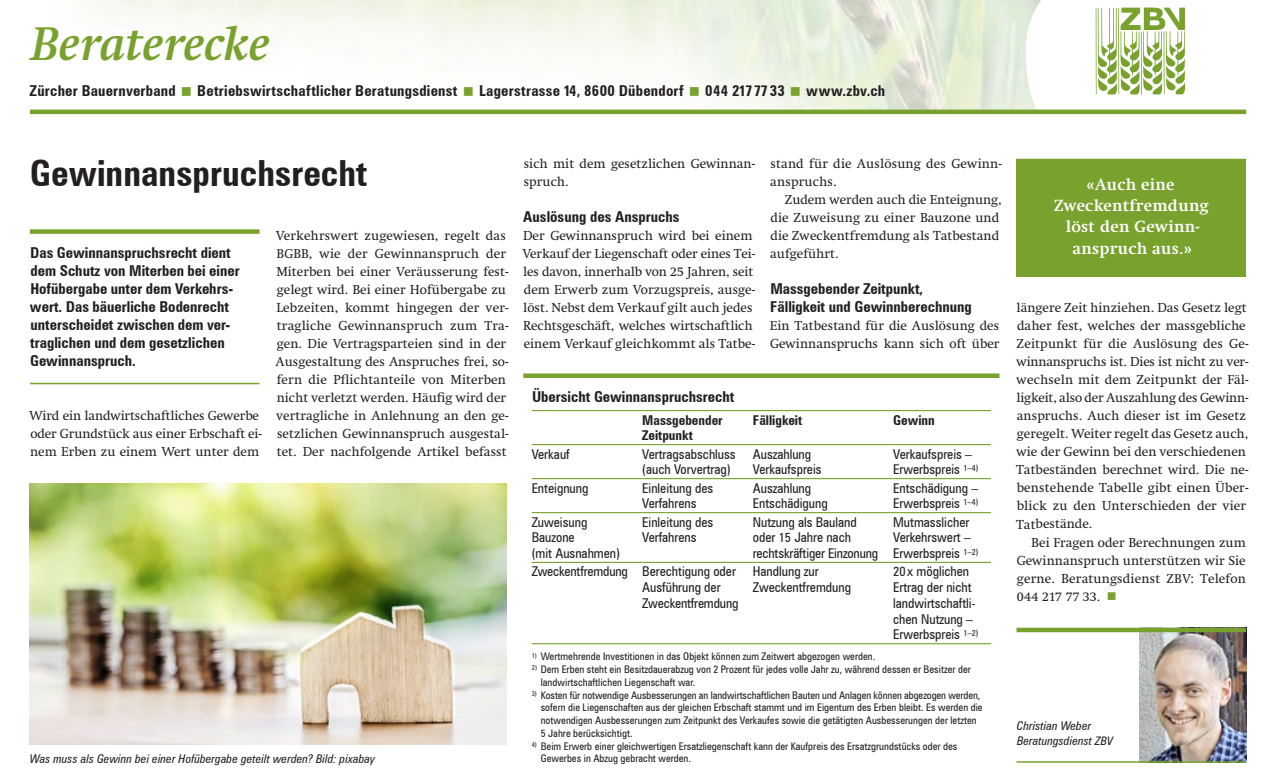
<style>
.page{position:relative;width:1277px;height:782px;background:#fff}
.page>*{position:absolute;margin:0;border:0;box-sizing:border-box;transform-origin:0 0}
.t1{font:italic 700 48px "Swift LT Pro";color:#78a22d}
.t2{font:700 condensed 36px "Zurich BT";color:#231f20}
.t3{font:700 16.5px/21.3px "Swift LT Pro";letter-spacing:.015em;color:#fff;text-align:center}
.t4{font:700 condensed 15px/18px "Zurich BT";color:#231f20}
.t5{font:condensed 13.5px/15.8px "Zurich BT";color:#231f20}
.t6{font:700 condensed 13.5px/15.8px "Zurich BT";color:#231f20}
.t7{font:13.35px/18px "Swift LT Pro";color:#231f20}
.t8{font:13.05px "Swift LT Pro";letter-spacing:-.005em;color:#231f20}
.t9{font:italic condensed 12px/15px "Zurich BT";letter-spacing:.01em;color:#231f20}
.t10{font:condensed 10.5px/12.8px "Zurich BT";letter-spacing:.005em;color:#231f20}
.s1{color:#78a22d}
.s2{font-size:13.05px}
.s3{font-size:12.9px}
.s4{font-size:10.35px}
.s5{font-size:13.35px}
.s6{font-size:11.7px}
</style>
<div class="page">
<div style="left:30px;top:229px;width:230px;height:5px;background:#78a22d"></div>
<hr style="left:30px;top:382px;width:230px;height:2px;background:#78a22d">
<div style="left:1016px;top:150px;width:230px;height:126px;background:#78a22d"></div>
<div style="left:1012px;top:150px;width:238px;height:9px;background:#fff"></div>
<img style="left:1140px;top:632px;width:106px;height:128px">
<div style="left:1016px;top:627px;width:230px;height:5px;background:#78a22d"></div>
<hr style="left:1016px;top:760px;width:230px;height:2px;background:#78a22d">
<img style="left:30px;top:483px;width:476px;height:261px">
<img style="left:85px;top:0;width:940px;height:109px">
<div style="left:30px;top:109px;width:1216px;height:5px;background:#78a22d"></div>
<svg style="left:1025px;top:0;width:221px;height:110px"></svg>
<div style="left:523px;top:373px;width:476px;height:5px;background:#78a22d"></div>
<hr style="left:532px;top:410px;width:110px;height:1px;background:#78a22d">
<hr style="left:642px;top:410px;width:111px;height:1px;background:#78a22d">
<hr style="left:753px;top:410px;width:140px;height:1px;background:#78a22d">
<hr style="left:893px;top:410px;width:98px;height:1px;background:#78a22d">
<hr style="left:532px;top:444px;width:110px;height:1px;background:#78a22d">
<hr style="left:642px;top:444px;width:111px;height:1px;background:#78a22d">
<hr style="left:753px;top:444px;width:140px;height:1px;background:#78a22d">
<hr style="left:893px;top:444px;width:98px;height:1px;background:#78a22d">
<hr style="left:532px;top:478px;width:110px;height:1px;background:#78a22d">
<hr style="left:642px;top:478px;width:111px;height:1px;background:#78a22d">
<hr style="left:753px;top:478px;width:140px;height:1px;background:#78a22d">
<hr style="left:893px;top:478px;width:98px;height:1px;background:#78a22d">
<hr style="left:532px;top:512px;width:110px;height:1px;background:#78a22d">
<hr style="left:642px;top:512px;width:111px;height:1px;background:#78a22d">
<hr style="left:753px;top:512px;width:140px;height:1px;background:#78a22d">
<hr style="left:893px;top:512px;width:98px;height:1px;background:#78a22d">
<hr style="left:532px;top:561px;width:110px;height:1px;background:#78a22d">
<hr style="left:642px;top:561px;width:111px;height:1px;background:#78a22d">
<hr style="left:753px;top:561px;width:140px;height:1px;background:#78a22d">
<hr style="left:893px;top:561px;width:98px;height:1px;background:#78a22d">
<hr style="left:532px;top:643px;width:110px;height:1px;background:#78a22d">
<hr style="left:642px;top:643px;width:111px;height:1px;background:#78a22d">
<hr style="left:753px;top:643px;width:140px;height:1px;background:#78a22d">
<hr style="left:893px;top:643px;width:98px;height:1px;background:#78a22d">
<h1 class="t1" style="left:30px;top:15px;width:246px">Beraterecke</h1>
<p class="t4" style="left:30px;top:82px;width:857px">Zürcher Bauernverband <span class="s1">■</span> Betriebswirtschaftlicher Beratungsdienst <span class="s1">■</span> Lagerstrasse 14, 8600 Dübendorf <span class="s1">■</span> 044 2177733 <span class="s1">■</span> www.zbv.ch</p>
<h2 class="t2" style="left:30px;top:151px;width:339px">Gewinnanspruchsrecht</h2>
<p class="t4" style="left:30px;top:244px;width:211px">Das Gewinnanspruchsrecht dient dem Schutz von Miterben bei einer<br>Hofübergabe unter dem Verkehrs&shy;wert. Das bäuerliche Bodenrecht unterscheidet zwischen dem ver&shy;traglichen und dem gesetzlichen<br>Gewinnanspruch.</p>
<p class="t7" style="left:29px;top:406px;width:235px">Wird ein landwirtschaftliches Gewerbe oder Grundstück aus einer Erbschaft ei&shy;nem Erben zu einem Wert unter dem</p>
<p class="t7" style="left:276px;top:226px;width:235px">Verkehrswert zugewiesen, regelt das <span class="s2">BGBB</span>, wie der Gewinnanspruch der Miterben bei einer Veräusserung fest&shy;gelegt wird. Bei einer Hofübergabe zu Lebzeiten, kommt hingegen der ver&shy;tragliche Gewinnanspruch zum Tra&shy;gen. Die Vertragsparteien sind in der Ausgestaltung des Anspruches frei, so&shy;fern die Pflichtanteile von Miterben nicht verletzt werden. Häufig wird der vertragliche in Anlehnung an den ge&shy;setzlichen Gewinnanspruch ausgestal&shy;tet. Der nachfolgende Artikel befasst</p>
<p class="t9" style="left:30px;top:750px;width:347px">Was muss als Gewinn bei einer Hofübergabe geteilt werden? Bild: pixabay</p>
<p class="t7" style="left:524px;top:154px;width:233px">sich mit dem gesetzlichen Gewinnan&shy;spruch.</p>
<p class="t4" style="left:523px;top:208px;width:158px">Auslösung des Anspruchs</p>
<p class="t7" style="left:522px;top:226px;width:235px">Der Gewinnanspruch wird bei einem Verkauf der Liegenschaft oder eines Tei&shy;les davon, innerhalb von <span class="s2">25</span> Jahren, seit dem Erwerb zum Vorzugspreis, ausge&shy;löst. Nebst dem Verkauf gilt auch jedes Rechtsgeschäft, welches wirtschaftlich einem Verkauf gleichkommt als Tatbe-</p>
<p class="t7" style="left:770px;top:154px;width:233px">stand für die Auslösung des Gewinn&shy;anspruchs.</p>
<p class="t7" style="left:770px;top:190px;width:233px;text-indent:15px">Zudem werden auch die Enteignung, die Zuweisung zu einer Bauzone und die Zweckentfremdung als Tatbestand aufgeführt.</p>
<p class="t4" style="left:770px;top:280px;width:203px">Massgebender Zeitpunkt,<br>Fälligkeit und Gewinnberechnung</p>
<p class="t7" style="left:770px;top:316px;width:231px">Ein Tatbestand für die Auslösung des<br>Gewinnanspruchs kann sich oft über</p>
<p class="t4" style="left:532px;top:388px;width:204px">Übersicht Gewinnanspruchsrecht</p>
<p class="t6" style="left:642px;top:411px;width:82px">Massgebender<br>Zeitpunkt</p>
<p class="t6" style="left:753px;top:411px;width:51px">Fälligkeit</p>
<p class="t6" style="left:893px;top:411px;width:43px">Gewinn</p>
<p class="t5" style="left:532px;top:445px;width:40px">Verkauf</p>
<p class="t5" style="left:642px;top:445px;width:95px">Vertragsabschluss (auch Vorvertrag)</p>
<p class="t5" style="left:753px;top:445px;width:70px">Auszahlung<br>Verkaufspreis</p>
<p class="t5" style="left:893px;top:445px;width:87px">Verkaufspreis –<br>Erwerbspreis <sup>1</sup><sup>–</sup><sup>4</sup><sup>)</sup></p>
<p class="t5" style="left:532px;top:479px;width:58px">Enteignung</p>
<p class="t5" style="left:642px;top:479px;width:73px">Einleitung des<br>Verfahrens</p>
<p class="t5" style="left:753px;top:479px;width:76px">Auszahlung<br>Entschädigung</p>
<p class="t5" style="left:893px;top:479px;width:87px">Entschädigung –<br>Erwerbspreis <sup>1</sup><sup>–</sup><sup>4</sup><sup>)</sup></p>
<p class="t5" style="left:532px;top:513px;width:90px">Zuweisung<br>Bauzone<br>(mit Ausnahmen)</p>
<p class="t5" style="left:642px;top:513px;width:73px">Einleitung des<br>Verfahrens</p>
<p class="t5" style="left:753px;top:513px;width:127px">Nutzung als Bauland oder <span class="s3">15</span> Jahre nach rechtskräftiger Einzonung</p>
<p class="t5" style="left:893px;top:513px;width:87px">Mutmasslicher<br>Verkehrswert –<br>Erwerbspreis <sup>1</sup><sup>–</sup><sup>2</sup><sup>)</sup></p>
<p class="t5" style="left:642px;top:563px;width:98px;text-indent:-111px">Zweckentfremdung Berechtigung oder<br>Ausführung der<br>Zweckentfremdung</p>
<p class="t5" style="left:753px;top:563px;width:100px">Handlung zur<br>Zweckentfremdung</p>
<p class="t5" style="left:893px;top:563px;width:87px"><span class="s3">20</span> x möglichen<br>Ertrag der nicht landwirtschaftli&shy;chen Nutzung –<br>Erwerbspreis <sup>1</sup><sup>–</sup><sup>2</sup><sup>)</sup></p>
<p class="t10" style="left:532px;top:649px;width:345px"><sup>1</sup><sup>)</sup> Wertmehrende Investitionen in das Objekt können zum Zeitwert abgezogen werden.</p>
<p class="t10" style="left:541px;top:662px;width:432px;text-indent:-9px"><sup>2</sup><sup>)</sup> Dem Erben steht ein Besitzdauerabzug von <span class="s4">2</span> Prozent für jedes volle Jahr zu, während dessen er Besitzer der landwirtschaftlichen Liegenschaft war.</p>
<p class="t10" style="left:541px;top:688px;width:443px;text-indent:-9px"><sup>3</sup><sup>)</sup> Kosten für notwendige Ausbesserungen an landwirtschaftlichen Bauten und Anlagen können abgezogen werden, sofern die Liegenschaften aus der gleichen Erbschaft stammt und im Eigentum des Erben bleibt. Es werden die notwendigen Ausbesserungen zum Zeitpunkt des Verkaufes sowie die getätigten Ausbesserungen der letzten <span class="s4">5</span> Jahre berücksichtigt.</p>
<p class="t10" style="left:541px;top:739px;width:418px;text-indent:-9px"><sup>4</sup><sup>)</sup> Beim Erwerb einer gleichwertigen Ersatzliegenschaft kann der Kaufpreis des Ersatzgrundstücks oder des<br>Gewerbes in Abzug gebracht werden.</p>
<p class="t3" style="left:1054px;top:173px;width:156px">«Auch eine<br>Zweckentfremdung löst den Gewinn&shy;anspruch aus.»</p>
<p class="t7" style="left:1016px;top:298px;width:234px">längere Zeit hinziehen. Das Gesetz legt daher fest, welches der massgebliche Zeitpunkt für die Auslösung des Ge&shy;winnanspruchs ist. Dies ist nicht zu ver&shy;wechseln mit dem Zeitpunkt der Fäl&shy;ligkeit, also der Auszahlung des Gewinn&shy;anspruchs. Auch dieser ist im Gesetz geregelt. Weiter regelt das Gesetz auch, wie der Gewinn bei den verschiedenen Tatbeständen berechnet wird. Die ne&shy;benstehende Tabelle gibt einen Über&shy;blick zu den Unterschieden der vier Tatbestände.</p>
<p class="t7" style="left:1017px;top:532px;width:231px;text-align:justify;text-indent:15px">Bei Fragen oder Berechnungen zum Gewinnanspruch unterstützen wir Sie gerne. Beratungsdienst <span class="s2">ZBV</span>: Telefon</p>
<p class="t8" style="left:1017px;top:588px;width:101px">044 217 77 33<span class="s5">.</span> <span class="s1">■</span></p>
<p class="t9" style="left:1017px;top:717px;width:98px">Christian Weber<br>Beratungsdienst <span class="s6">ZBV</span></p>
</div>
